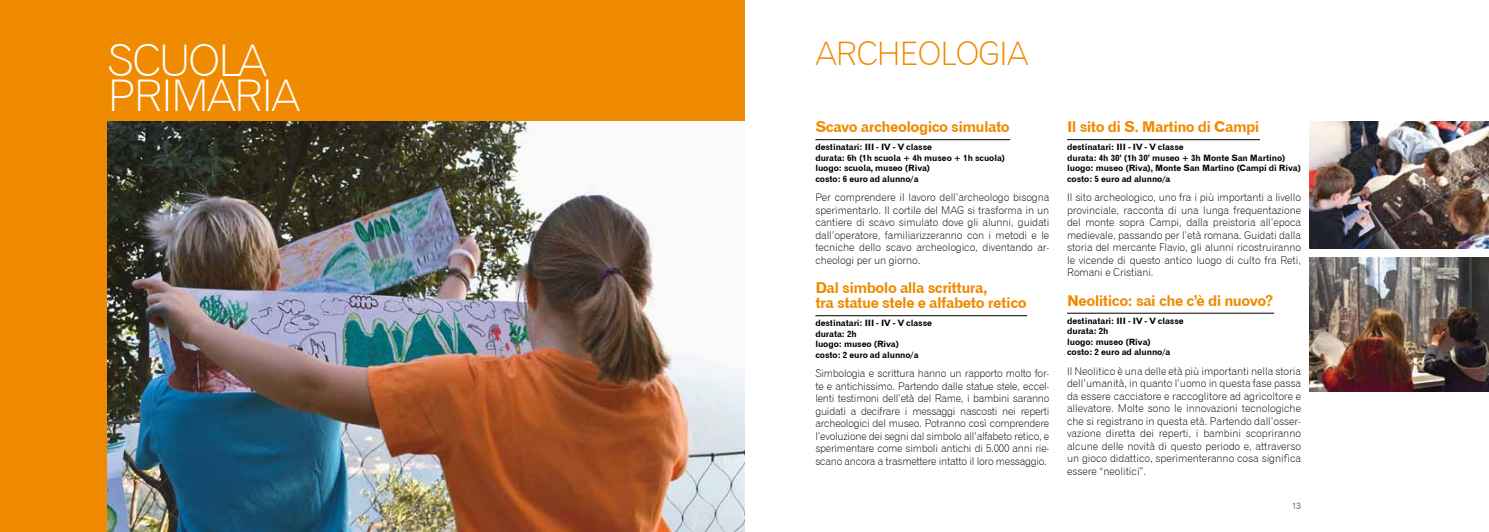
<style>
.page{position:relative;width:1489px;height:532px;background:#fff}
.page>*{position:absolute;margin:0;border:0;box-sizing:border-box;transform-origin:0 0}
.t1{font:43.75px/35px "Gothic 720 BT Light B";letter-spacing:-.04em;color:#fff}
.t2{font:32.5px "Gothic 720 BT Light B";color:#f08a00}
.t3{font:15px/15px "Gothic 720 BT Bold B";letter-spacing:-.035em;color:#f08a00}
.t4{font:10.62px/12.5px "Gothic 720 BT Light B";letter-spacing:-.01em;color:#000;text-align:justify}
.t5{font:8.75px/10.5px "Gothic 720 BT Bold B";letter-spacing:-.01em;color:#000}
.t6{font:8.75px "Gothic 720 BT Light B";color:#000}
</style>
<div class="page">
<hr style="left:815px;top:139px;width:195px;height:1px;background:#000">
<hr style="left:815px;top:315px;width:212px;height:1px;background:#000">
<hr style="left:1067px;top:139px;width:192px;height:1px;background:#000">
<hr style="left:1067px;top:313px;width:206px;height:1px;background:#000">
<img style="left:1309px;top:121px;width:179px;height:127px">
<img style="left:1309px;top:257px;width:179px;height:134px">
<div style="left:0;top:0;width:744px;height:531px;background:#f08a00"></div>
<img style="left:108px;top:121px;width:636px;height:410px">
<h1 class="t1" style="left:108px;top:43px;width:194px">Scuola<br>PRIMARIA</h1>
<h2 class="t2" style="left:815px;top:34px;width:41px">Archeologia</h2>
<h3 class="t3" style="left:815px;top:119px;width:196px">Scavo archeologico simulato</h3>
<p class="t5" style="left:815px;top:141px;width:191px">destinatari: III - IV - V classe<br>durata: 6h (1h scuola + 4h museo + 1h scuola) luogo: scuola, museo (Riva)<br>costo: 6 euro ad alunno/a</p>
<p class="t4" style="left:815px;top:191px;width:235px">Per comprendere il lavoro dell’archeologo bisogna sperimentarlo. Il cortile del MAG si trasforma in un cantiere di scavo simulato dove gli alunni, guidati dall’operatore, familiarizzeranno con i metodi e le tecniche dello scavo archeologico, diventando ar&shy;cheologi per un giorno.</p>
<h3 class="t3" style="left:815px;top:280px;width:213px">Dal simbolo alla scrittura,<br>tra statue stele e alfabeto retico</h3>
<p class="t5" style="left:815px;top:317px;width:118px">destinatari: III - IV - V classe durata: 2h<br>luogo: museo (Riva)<br>costo: 2 euro ad alunno/a</p>
<p class="t4" style="left:815px;top:367px;width:235px">Simbologia e scrittura hanno un rapporto molto for&shy;te e antichissimo. Partendo dalle statue stele, eccel&shy;lenti testimoni dell’età del Rame, i bambini saranno guidati a decifrare i messaggi nascosti nei reperti archeologici del museo. Potranno così comprendere l’evoluzione dei segni dal simbolo all’alfabeto retico, e sperimentare come simboli antichi di 5.000 anni rie&shy;scano ancora a trasmettere intatto il loro messaggio.</p>
<h3 class="t3" style="left:1067px;top:119px;width:194px">Il sito di S. Martino di Campi</h3>
<p class="t5" style="left:1067px;top:141px;width:235px">destinatari: III - IV - V classe<br>durata: 4h 30’ (1h 30’ museo + 3h Monte San Martino) luogo: museo (Riva), Monte San Martino (Campi di Riva) costo: 5 euro ad alunno/a</p>
<p class="t4" style="left:1067px;top:191px;width:235px">Il sito archeologico, uno fra i più importanti a livello provinciale, racconta di una lunga frequentazione del monte sopra Campi, dalla preistoria all’epoca medievale, passando per l’età romana. Guidati dalla storia del mercante Flavio, gli alunni ricostruiranno le vicende di questo antico luogo di culto fra Reti, Romani e Cristiani.</p>
<h3 class="t3" style="left:1067px;top:293px;width:208px">Neolitico: sai che c’è di nuovo?</h3>
<p class="t5" style="left:1067px;top:315px;width:118px">destinatari: III - IV - V classe durata: 2h<br>luogo: museo (Riva)<br>costo: 2 euro ad alunno/a</p>
<p class="t4" style="left:1067px;top:364px;width:235px">Il Neolitico è una delle età più importanti nella storia dell’umanità, in quanto l’uomo in questa fase passa da essere cacciatore e raccoglitore ad agricoltore e allevatore. Molte sono le innovazioni tecnologiche che si registrano in questa età. Partendo dall’osser&shy;vazione diretta dei reperti, i bambini scopriranno alcune delle novità di questo periodo e, attraverso un gioco didattico, sperimenteranno cosa significa essere “neolitici”.</p>
<p class="t6" style="left:1291px;top:500px;width:10px">13</p>
</div>
